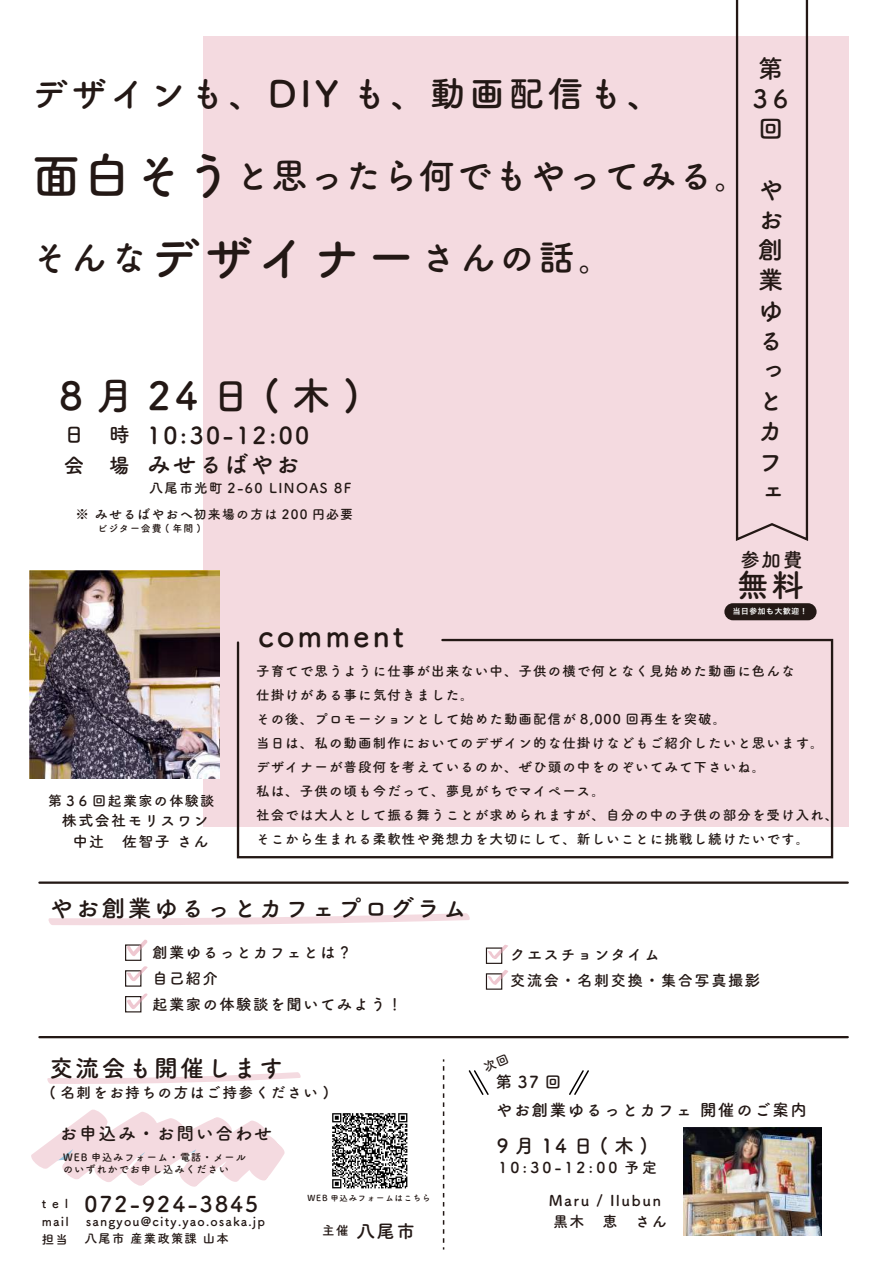
<style>
.page{position:relative;width:893px;height:1263px;background:#fff}
.page>*{position:absolute;margin:0;border:0;box-sizing:border-box;transform-origin:0 0}
.t1{font:700 38.55px "Tsuku A Rd Gothic";letter-spacing:.345em;color:#231815}
.t2{font:700 36px "Tsuku A Rd Gothic";letter-spacing:.095em;color:#231815}
.t3{font:700 36px "Tsuku A Rd Gothic";letter-spacing:.025em;color:#231815}
.t4{font:700 31.95px "Tsuku A Rd Gothic";color:#231815}
.t5{font:700 30.3px "Tsuku A Rd Gothic";letter-spacing:.095em;color:#231815}
.t6{font:700 25.2px/30.2px "Tsuku A Rd Gothic";color:#231815}
.t7{font:700 23.85px "Tsuku A Rd Gothic";letter-spacing:.095em;color:#231815}
.t8{font:700 23.4px/28.8px "Tsuku A Rd Gothic";letter-spacing:.1em;color:#231815}
.t9{font:700 21.6px "Tsuku A Rd Gothic";letter-spacing:.095em;color:#231815}
.t10{font:700 20.55px/30.2px "Tsuku A Rd Gothic";color:#231815}
.t11{font:700 19.5px "Tsuku A Rd Gothic";letter-spacing:.22em;color:#231815}
.t12{font:700 18.3px "Tsuku A Rd Gothic";color:#231815}
.t13{font:700 17.7px "Tsuku A Rd Gothic";letter-spacing:.095em;color:#231815}
.t14{font:700 16.5px/27.8px "Tsuku A Rd Gothic";letter-spacing:.095em;color:#231815}
.t15{font:700 15.3px/25.8px "Tsuku A Rd Gothic";letter-spacing:.095em;color:#231815}
.t16{font:700 15px/21px "Tsuku A Rd Gothic";letter-spacing:.095em;color:#231815}
.t17{font:700 14.7px "Tsuku A Rd Gothic";letter-spacing:.095em;color:#231815}
.t18{font:700 14.1px "Tsuku A Rd Gothic";letter-spacing:.095em;color:#231815}
.t19{font:700 13.5px/24px "Tsuku A Rd Gothic";letter-spacing:.08em;color:#231815}
.t20{font:700 13.5px "Tsuku A Rd Gothic";letter-spacing:.1em;color:#231815}
.t21{font:700 12.9px "Tsuku A Rd Gothic";letter-spacing:.095em;color:#231815}
.t22{font:700 12.3px/18px "Tsuku A Rd Gothic";letter-spacing:.095em;color:#231815;text-align:justify}
.t23{font:700 10.2px/11.6px "Tsuku A Rd Gothic";letter-spacing:.095em;color:#231815}
.t24{font:700 9.9px "Tsuku A Rd Gothic";letter-spacing:.095em;color:#231815}
.t25{font:700 8.4px "Tsuku A Rd Gothic";letter-spacing:.095em;color:#231815}
.t26{font:7.65px "Hira Kaku Pro W6";letter-spacing:.095em;color:#fff}
.s1{font-size:49.5px}
.s2{font-size:12.6px}
</style>
<div class="page">
<div style="left:204px;top:37px;width:645px;height:790px;background:#f4dae0"></div>
<svg style="left:47px;top:1072px;width:254px;height:12px"></svg>
<svg style="left:31px;top:1109px;width:254px;height:78px"></svg>
<svg style="left:569px;top:1070px;width:20px;height:25px"></svg>
<div style="left:724px;top:603px;width:93px;height:17px;background:#231815;border-radius:9px"></div>
<svg style="left:443px;top:1059px;width:1px;height:190px"></svg>
<hr style="left:39px;top:1036px;width:809px;height:2px;background:#231815">
<hr style="left:39px;top:881px;width:809px;height:3px;background:#231815">
<svg style="left:48px;top:913px;width:422px;height:12px"></svg>
<svg style="left:236px;top:638px;width:598px;height:221px"></svg>
<div style="left:125px;top:944px;width:16px;height:17px;border:1px solid #231815"></div>
<div style="left:125px;top:970px;width:16px;height:17px;border:1px solid #231815"></div>
<div style="left:125px;top:996px;width:16px;height:16px;border:1px solid #231815"></div>
<div style="left:486px;top:947px;width:16px;height:17px;border:1px solid #231815"></div>
<div style="left:486px;top:973px;width:16px;height:17px;border:1px solid #231815"></div>
<svg style="left:127px;top:993px;width:20px;height:16px"></svg>
<svg style="left:127px;top:940px;width:20px;height:16px"></svg>
<svg style="left:127px;top:966px;width:21px;height:15px"></svg>
<svg style="left:488px;top:945px;width:20px;height:14px"></svg>
<svg style="left:488px;top:970px;width:20px;height:15px"></svg>
<svg style="left:735px;top:0;width:74px;height:541px"></svg>
<img style="left:332px;top:1113px;width:76px;height:76px">
<img style="left:29px;top:570px;width:191px;height:208px">
<img style="left:684px;top:1127px;width:137px;height:109px">
<svg style="left:469px;top:1070px;width:20px;height:25px"></svg>
<h2 class="t2" style="left:32px;top:65px;width:633px">デザインも、DIY も、動画配信も、</h2>
<h2 class="t3" style="left:32px;top:147px;width:720px"><span class="s1">面白そう</span>と思ったら何でもやってみる。</h2>
<h2 class="t2" style="left:32px;top:230px;width:584px">そんな<span class="s1">デザイナー</span>さんの話。</h2>
<h1 class="t1" style="left:59px;top:366px;width:302px">8月24日(木)</h1>
<h3 class="t10" style="left:64px;top:418px;width:67px">日　時会　場</h3>
<h3 class="t8" style="left:147px;top:419px;width:164px">10:30-12:00みせるばやお</h3>
<p class="t20" style="left:149px;top:477px;width:203px">八尾市光町 2-60 LINOAS 8F</p>
<p class="t21" style="left:76px;top:504px;width:279px">※ みせるばやおへ初来場の方は 200 円必要</p>
<p class="t24" style="left:76px;top:521px;width:126px">　　ビジター会費 ( 年間 )</p>
<h3 class="t5" style="left:258px;top:612px;width:147px">comment</h3>
<h3 class="t6" style="left:753px;top:52px;width:37px">第<br>36</h3>
<h3 class="t6" style="left:758px;top:116px;width:40px">回　</h3>
<h3 class="t6" style="left:758px;top:173px;width:25px">やお創業ゆるっとカフェ</h3>
<h3 class="t11" style="left:740px;top:545px;width:64px">参加費</h3>
<h3 class="t4" style="left:737px;top:560px;width:69px">無料</h3>
<p class="t26" style="left:733px;top:604px;width:76px">当日参加も大歓迎！</p>
<p class="t18" style="left:48px;top:789px;width:168px">第３6 回起業家の体験談</p>
<p class="t16" style="left:62px;top:809px;width:148px;text-align:right">株式会社モリスワン中辻　佐智子 さん</p>
<p class="t19" style="left:256px;top:658px;width:584px">子育てで思うように仕事が出来ない中、子供の横で何となく見始めた動画に色んな<br>仕掛けがある事に気付きました。<br>その後、プロモーションとして始めた動画配信が 8,000 回再生を突破。<br>当日は、私の動画制作においてのデザイン的な仕掛けなどもご紹介したいと思います。デザイナーが普段何を考えているのか、ぜひ頭の中をのぞいてみて下さいね。<br>私は、子供の頃も今だって、夢見がちでマイペース。<br>社会では大人として振る舞うことが求められますが、自分の中の子供の部分を受け入れ、そこから生まれる柔軟性や発想力を大切にして、新しいことに挑戦し続けたいです。</p>
<h3 class="t7" style="left:49px;top:889px;width:419px">やお創業ゆるっとカフェプログラム</h3>
<p class="t15" style="left:152px;top:939px;width:251px">創業ゆるっとカフェとは？<br>自己紹介<br>起業家の体験談を聞いてみよう！</p>
<p class="t15" style="left:510px;top:940px;width:251px">クエスチョンタイム　<br>交流会・名刺交換・集合写真撮影</p>
<h3 class="t7" style="left:49px;top:1050px;width:235px">交流会も開催します</h3>
<p class="t17" style="left:49px;top:1081px;width:281px">( 名刺をお持ちの方はご持参ください )</p>
<h3 class="t13" style="left:60px;top:1120px;width:214px">お申込み・お問い合わせ</h3>
<p class="t23" style="left:63px;top:1151px;width:184px">WEB 申込みフォーム・電話・メールのいずれかでお申し込みください</p>
<p class="t22" style="left:42px;top:1194px;width:29px">t e l mail担当</p>
<h3 class="t9" style="left:84px;top:1187px;width:175px">072-924-3845</h3>
<p class="t22" style="left:85px;top:1212px;width:182px;line-height:17.1px">sangyou@city.yao.osaka.jp八尾市 産業政策課 山本</p>
<p class="t25" style="left:307px;top:1192px;width:124px">WEB 申込みフォームはこちら</p>
<h3 class="t12" style="left:322px;top:1216px;width:94px"><span class="s2">主催</span> 八尾市</h3>
<p class="t14" style="left:496px;top:1067px;width:313px">第37回<br>やお創業ゆるっとカフェ 開催のご案内</p>
<h3 class="t11" style="left:497px;top:1130px;width:155px">9月14日(木)</h3>
<p class="t16" style="left:549px;top:1189px;width:119px">Maru / Ilubun黒木　恵　さん</p>
<p class="t16" style="left:499px;top:1156px;width:160px">10:30-12:00 予定</p>
</div>
